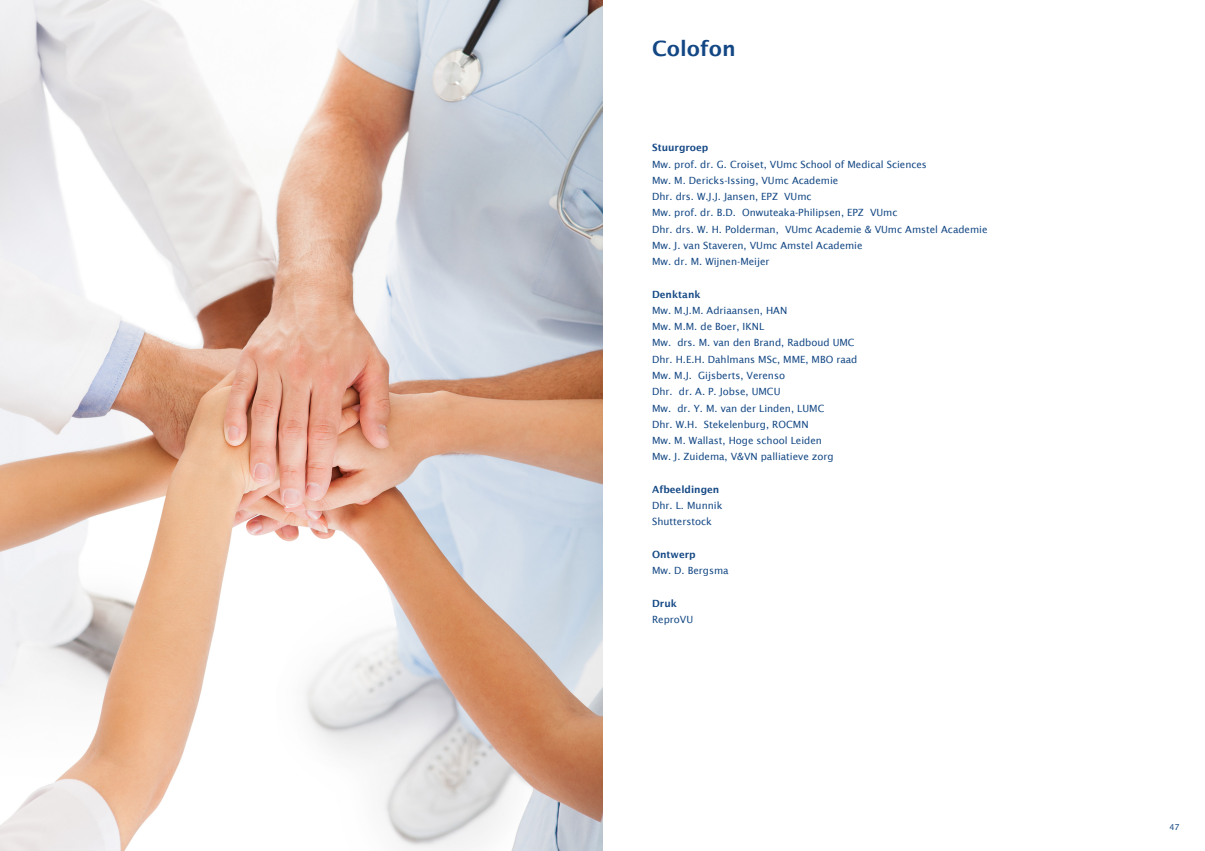
<style>
.page{position:relative;width:1205px;height:851px;background:#fff}
.page>*{position:absolute;margin:0;border:0;box-sizing:border-box;transform-origin:0 0}
.kop{font:600 22.5px "Lucida Sans EF";color:#134784}
.plat{font:10.62px "Lucida Sans EF";color:#134784}
.bold{font:600 10.62px "Lucida Sans EF";color:#134784}
.t1{font:8.75px "Lucida Sans EF";color:#134784}
</style>
<div class="page">
<img style="left:0;top:0;width:602px;height:850px">
<p class="kop" style="left:652px;top:35px;width:85px">Colofon</p>
<p class="bold" style="left:652px;top:142px;width:58px">Stuurgroep</p>
<p class="plat" style="left:652px;top:158px;width:276px">Mw. prof. dr. G. Croiset, VUmc School of Medical Sciences</p>
<p class="plat" style="left:652px;top:174px;width:188px">Mw. M. Dericks-Issing, VUmc Academie</p>
<p class="plat" style="left:652px;top:190px;width:161px">Dhr. drs. W.J.J. Jansen, EPZ VUmc</p>
<p class="plat" style="left:652px;top:207px;width:247px">Mw. prof. dr. B.D. Onwuteaka-Philipsen, EPZ VUmc</p>
<p class="plat" style="left:652px;top:223px;width:337px">Dhr. drs. W. H. Polderman, VUmc Academie &amp; VUmc Amstel Academie</p>
<p class="plat" style="left:652px;top:239px;width:212px">Mw. J. van Staveren, VUmc Amstel Academie</p>
<p class="plat" style="left:652px;top:255px;width:119px">Mw. dr. M. Wijnen-Meijer</p>
<p class="bold" style="left:652px;top:288px;width:50px">Denktank</p>
<p class="plat" style="left:652px;top:304px;width:137px">Mw. M.J.M. Adriaansen, HAN</p>
<p class="plat" style="left:652px;top:320px;width:114px">Mw. M.M. de Boer, IKNL</p>
<p class="plat" style="left:652px;top:337px;width:204px">Mw. drs. M. van den Brand, Radboud UMC</p>
<p class="plat" style="left:652px;top:353px;width:207px">Dhr. H.E.H. Dahlmans MSc, MME, MBO raad</p>
<p class="plat" style="left:652px;top:369px;width:134px">Mw. M.J. Gijsberts, Verenso</p>
<p class="plat" style="left:652px;top:385px;width:130px">Dhr. dr. A. P. Jobse, UMCU</p>
<p class="plat" style="left:652px;top:402px;width:174px">Mw. dr. Y. M. van der Linden, LUMC</p>
<p class="plat" style="left:652px;top:418px;width:158px">Dhr. W.H. Stekelenburg, ROCMN</p>
<p class="plat" style="left:652px;top:434px;width:171px">Mw. M. Wallast, Hoge school Leiden</p>
<p class="plat" style="left:652px;top:450px;width:183px">Mw. J. Zuidema, V&amp;VN palliatieve zorg</p>
<p class="bold" style="left:652px;top:483px;width:69px">Afbeeldingen</p>
<p class="plat" style="left:652px;top:499px;width:72px">Dhr. L. Munnik</p>
<p class="plat" style="left:652px;top:515px;width:61px">Shutterstock</p>
<p class="bold" style="left:652px;top:548px;width:45px">Ontwerp</p>
<p class="plat" style="left:652px;top:564px;width:78px">Mw. D. Bergsma</p>
<p class="bold" style="left:652px;top:597px;width:26px">Druk</p>
<p class="plat" style="left:652px;top:613px;width:43px">ReproVU</p>
<p class="t1" style="left:1169px;top:822px;width:12px">47</p>
</div>
